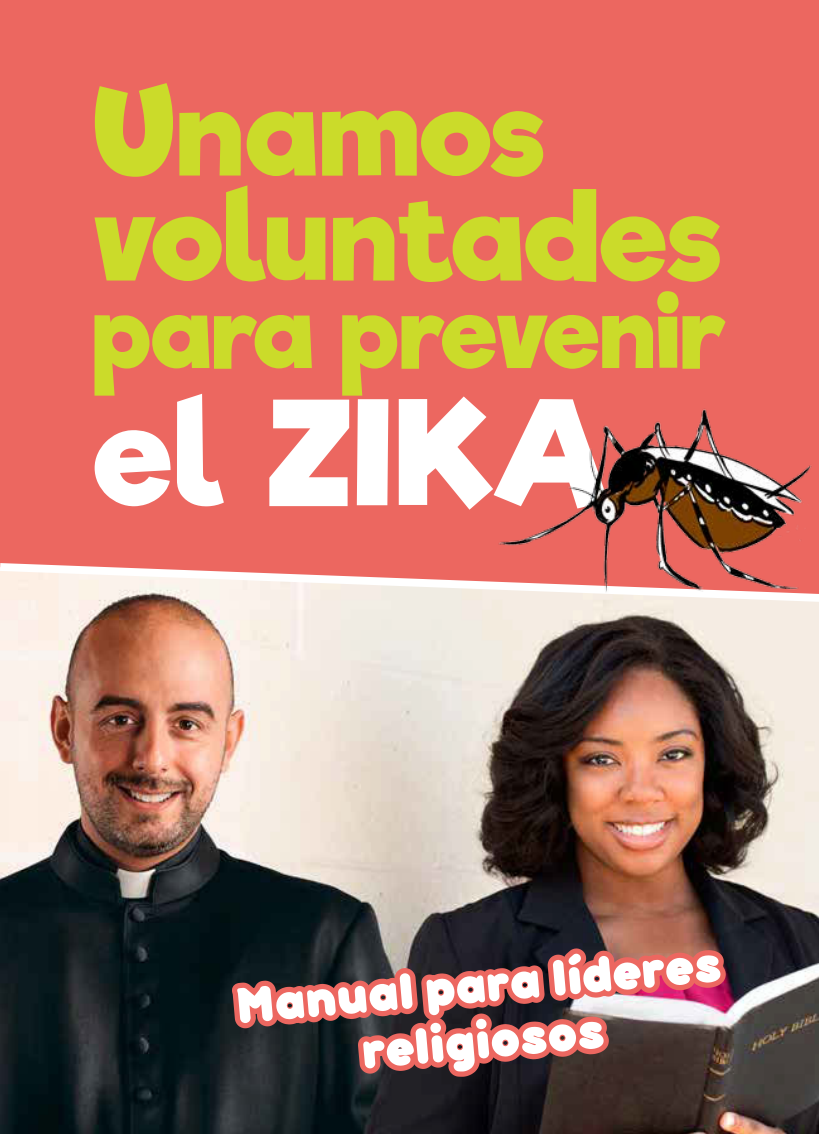
<style>
.page{position:relative;width:819px;height:1134px;background:#fff}
.page>*{position:absolute;margin:0;border:0;box-sizing:border-box;transform-origin:0 0}
.t1{font:143.5px "Riffic";letter-spacing:.015em;color:#fff}
.t2{font:122.5px/105px "Riffic";color:#cbdb2a}
.t3{font:101.5px "Riffic";letter-spacing:-.015em;color:#cbdb2a}
.t4{font:900 56px/56px "bubbleboddy";color:#fff;text-align:center}
</style>
<div class="page">
<img style="left:0;top:607px;width:819px;height:527px">
<div style="left:0;top:0;width:819px;height:559px;background:#ec6760"></div>
<img style="left:223px;top:688px;width:512px;height:446px">
<svg style="left:0;top:559px;width:819px;height:48px"></svg>
<img style="left:491px;top:401px;width:328px;height:198px">
<h2 class="t2" style="left:94px;top:80px;width:630px">Unamos voluntades</h2>
<h3 class="t3" style="left:94px;top:269px;width:635px">para prevenir</h3>
<h1 class="t1" style="left:94px;top:365px;width:520px">el ZIKA</h1>
<p class="t4" style="left:233px;top:975px;width:490px;rotate:-5deg">Manual para líderes religiosos</p>
</div>
